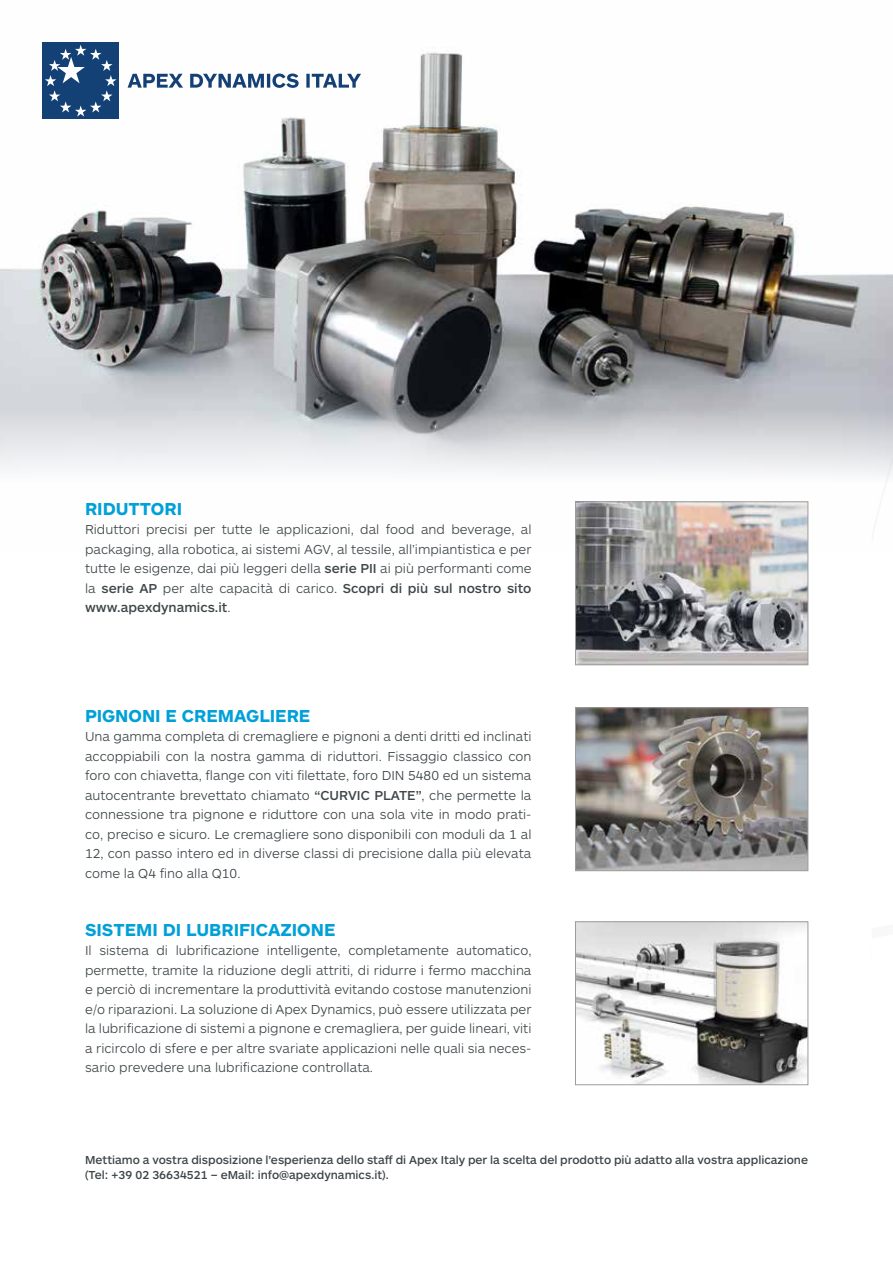
<style>
.page{position:relative;width:893px;height:1263px;background:#fff}
.page>*{position:absolute;margin:0;border:0;box-sizing:border-box;transform-origin:0 0}
.t1{font:700 18px "ARS Maquette";color:#00a0d8}
.t2{font:300 13.5px/19.5px "ARS Maquette";color:#3d4548;text-align:justify}
.t3{font:500 12px/14.4px "ARS Maquette";color:#3d4548}
.s1{font-weight:500}
</style>
<div class="page">
<img style="left:0;top:42px;width:893px;height:508px">
<img style="left:577px;top:503px;width:229px;height:160px">
<div style="left:575px;top:501px;width:233px;height:164px;border:1px solid #9d9d9c"></div>
<img style="left:577px;top:709px;width:229px;height:160px">
<div style="left:575px;top:707px;width:233px;height:164px;border:1px solid #9d9d9c"></div>
<img style="left:577px;top:923px;width:229px;height:160px">
<div style="left:575px;top:921px;width:233px;height:164px;border:1px solid #9d9d9c"></div>
<svg style="left:128px;top:74px;width:233px;height:14px"></svg>
<div style="left:43px;top:43px;width:76px;height:76px;background:#144175"></div>
<svg style="left:45px;top:45px;width:72px;height:72px"></svg>
<h1 class="t1" style="left:85px;top:497px;width:99px">RIDUTTORI</h1>
<p class="t2" style="left:85px;top:519px;width:448px">Riduttori precisi per tutte le applicazioni, dal food and beverage, al packaging, alla robotica, ai sistemi AGV, al tessile, all’impiantistica e per tutte le esigenze, dai più leggeri della <span class="s1">serie PII</span> ai più performanti come la <span class="s1">serie AP</span> per alte capacità di carico. <span class="s1">Scopri di più sul nostro sito www.apexdynamics.it</span>.</p>
<h1 class="t1" style="left:85px;top:704px;width:227px">PIGNONI E CREMAGLIERE</h1>
<p class="t2" style="left:85px;top:726px;width:448px">Una gamma completa di cremagliere e pignoni a denti dritti ed inclinati accoppiabili con la nostra gamma di riduttori. Fissaggio classico con foro con chiavetta, flange con viti filettate, foro DIN 5480 ed un sistema autocentrante brevettato chiamato <span class="s1">“CURVIC PLATE”</span>, che permette la connessione tra pignone e riduttore con una sola vite in modo prati&shy;co, preciso e sicuro. Le cremagliere sono disponibili con moduli da 1 al 12, con passo intero ed in diverse classi di precisione dalla più elevata come la Q4 fino alla Q10.</p>
<h1 class="t1" style="left:85px;top:918px;width:252px">SISTEMI DI LUBRIFICAZIONE</h1>
<p class="t2" style="left:85px;top:940px;width:448px">Il sistema di lubrificazione intelligente, completamente automatico, permette, tramite la riduzione degli attriti, di ridurre i fermo macchina e perciò di incrementare la produttività evitando costose manutenzioni e/o riparazioni. La soluzione di Apex Dynamics, può essere utilizzata per la lubrificazione di sistemi a pignone e cremagliera, per guide lineari, viti a ricircolo di sfere e per altre svariate applicazioni nelle quali sia neces&shy;sario prevedere una lubrificazione controllata.</p>
<p class="t3" style="left:85px;top:1152px;width:724px">Mettiamo a vostra disposizione l’esperienza dello staff di Apex Italy per la scelta del prodotto più adatto alla vostra applicazione (Tel: +39 02 36634521 – eMail: info@apexdynamics.it).</p>
</div>
